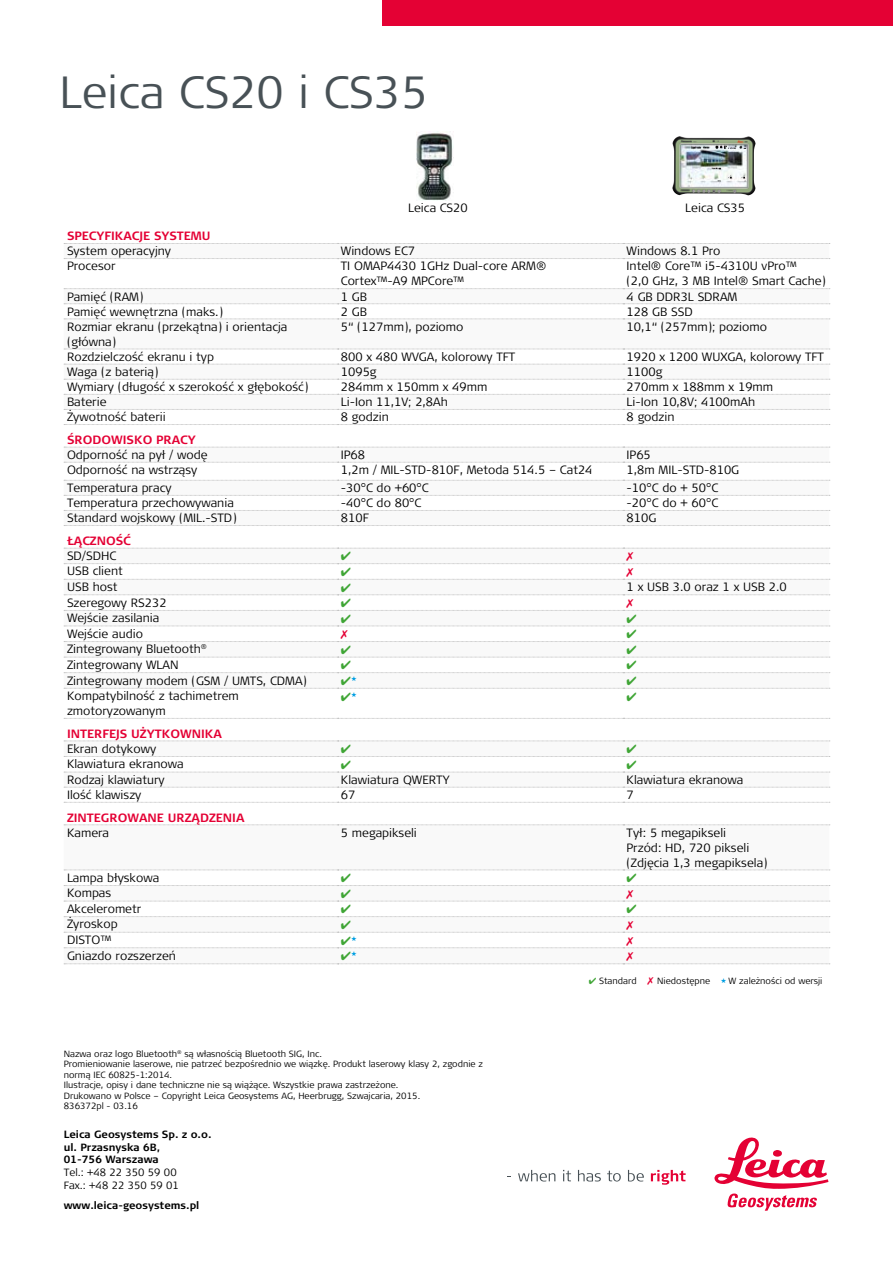
<style>
.page{position:relative;width:893px;height:1263px;background:#fff}
.page>*{position:absolute;margin:0;border:0;box-sizing:border-box;transform-origin:0 0}
.t1{font:300 45px "Signa Pro";color:#485156}
.t2{font:300 12px/15px "Signa Pro";color:#000}
.t3{font:700 12px "Signa Pro";color:#e40134}
.t4{font:700 10.5px/12.8px "Signa Pro";color:#000}
.t5{font:300 10.5px/12.8px "Signa Pro";color:#000}
.t6{font:300 9px/10.5px "Signa Pro";color:#000}
.s1{color:#3fa535}
.s2{color:#e40134}
.s3{color:#009fe3}
</style>
<div class="page">
<div style="left:383px;top:0;width:510px;height:26px;background:#e40134"></div>
<svg style="left:518px;top:1170px;width:37px;height:11px"></svg>
<svg style="left:563px;top:1170px;width:8px;height:11px"></svg>
<svg style="left:578px;top:1170px;width:23px;height:11px"></svg>
<svg style="left:607px;top:1170px;width:14px;height:11px"></svg>
<svg style="left:628px;top:1170px;width:16px;height:11px"></svg>
<svg style="left:651px;top:1170px;width:35px;height:15px"></svg>
<svg style="left:714px;top:1137px;width:114px;height:74px"></svg>
<svg style="left:64px;top:289px;width:765px;height:581px"></svg>
<svg style="left:64px;top:243px;width:766px;height:1px"></svg>
<svg style="left:64px;top:824px;width:766px;height:1px"></svg>
<svg style="left:64px;top:447px;width:766px;height:1px"></svg>
<svg style="left:64px;top:718px;width:766px;height:1px"></svg>
<svg style="left:64px;top:462px;width:766px;height:1px"></svg>
<svg style="left:64px;top:480px;width:766px;height:1px"></svg>
<svg style="left:64px;top:495px;width:766px;height:1px"></svg>
<svg style="left:64px;top:258px;width:766px;height:1px"></svg>
<svg style="left:64px;top:424px;width:766px;height:1px"></svg>
<svg style="left:64px;top:288px;width:766px;height:1px"></svg>
<svg style="left:64px;top:303px;width:766px;height:1px"></svg>
<svg style="left:64px;top:319px;width:766px;height:1px"></svg>
<svg style="left:64px;top:349px;width:766px;height:1px"></svg>
<svg style="left:64px;top:364px;width:766px;height:1px"></svg>
<svg style="left:64px;top:379px;width:766px;height:1px"></svg>
<svg style="left:64px;top:394px;width:766px;height:1px"></svg>
<svg style="left:64px;top:409px;width:766px;height:1px"></svg>
<svg style="left:64px;top:510px;width:766px;height:1px"></svg>
<svg style="left:64px;top:525px;width:766px;height:1px"></svg>
<svg style="left:64px;top:787px;width:766px;height:1px"></svg>
<svg style="left:64px;top:802px;width:766px;height:1px"></svg>
<img style="left:672px;top:136px;width:84px;height:59px">
<img style="left:680px;top:144px;width:68px;height:44px">
<img style="left:416px;top:132px;width:37px;height:69px">
<svg style="left:64px;top:548px;width:766px;height:153px"></svg>
<svg style="left:64px;top:741px;width:766px;height:32px"></svg>
<svg style="left:64px;top:870px;width:766px;height:94px"></svg>
<h1 class="t1" style="left:60px;top:61px;width:370px">Leica CS20 i CS35</h1>
<p class="t2" style="left:408px;top:199px;width:61px">Leica CS20</p>
<p class="t2" style="left:685px;top:199px;width:61px">Leica CS35</p>
<p class="t3" style="left:67px;top:228px;width:145px">SPECYFIKACJE SYSTEMU</p>
<p class="t2" style="left:67px;top:243px;width:106px">System operacyjny</p>
<p class="t2" style="left:341px;top:243px;width:76px">Windows EC7</p>
<p class="t2" style="left:627px;top:243px;width:95px">Windows 8.1 Pro</p>
<p class="t2" style="left:67px;top:258px;width:50px">Procesor</p>
<p class="t2" style="left:341px;top:258px;width:207px">TI OMAP4430 1GHz Dual-core ARM®<br>Cortex™-A9 MPCore™</p>
<p class="t2" style="left:627px;top:258px;width:201px">Intel® Core™ i5-4310U vPro™<br>(2,0 GHz, 3 MB Intel® Smart Cache)</p>
<p class="t2" style="left:67px;top:288px;width:78px">Pamięć (RAM)</p>
<p class="t2" style="left:341px;top:288px;width:28px">1 GB</p>
<p class="t2" style="left:627px;top:288px;width:112px">4 GB DDR3L SDRAM</p>
<p class="t2" style="left:67px;top:303px;width:158px">Pamięć wewnętrzna (maks.)</p>
<p class="t2" style="left:341px;top:303px;width:28px">2 GB</p>
<p class="t2" style="left:627px;top:303px;width:68px">128 GB SSD</p>
<p class="t2" style="left:67px;top:318px;width:222px">Rozmiar ekranu (przekątna) i orientacja (główna)</p>
<p class="t2" style="left:341px;top:318px;width:124px">5“ (127mm), poziomo</p>
<p class="t2" style="left:627px;top:318px;width:142px">10,1“ (257mm); poziomo</p>
<p class="t2" style="left:67px;top:349px;width:148px">Rozdzielczość ekranu i typ</p>
<p class="t2" style="left:341px;top:349px;width:176px">800 x 480 WVGA, kolorowy TFT</p>
<p class="t2" style="left:627px;top:349px;width:199px">1920 x 1200 WUXGA, kolorowy TFT</p>
<p class="t2" style="left:67px;top:364px;width:93px">Waga (z baterią)</p>
<p class="t2" style="left:341px;top:364px;width:37px">1095g</p>
<p class="t2" style="left:627px;top:364px;width:37px">1100g</p>
<p class="t2" style="left:67px;top:379px;width:243px">Wymiary (długość x szerokość x głębokość)</p>
<p class="t2" style="left:341px;top:379px;width:148px">284mm x 150mm x 49mm</p>
<p class="t2" style="left:627px;top:379px;width:148px">270mm x 188mm x 19mm</p>
<p class="t2" style="left:67px;top:394px;width:41px">Baterie</p>
<p class="t2" style="left:341px;top:394px;width:109px">Li-Ion 11,1V; 2,8Ah</p>
<p class="t2" style="left:627px;top:394px;width:130px">Li-Ion 10,8V; 4100mAh</p>
<p class="t2" style="left:67px;top:409px;width:100px">Żywotność baterii</p>
<p class="t2" style="left:341px;top:409px;width:49px">8 godzin</p>
<p class="t2" style="left:627px;top:409px;width:49px">8 godzin</p>
<p class="t3" style="left:67px;top:431px;width:130px">ŚRODOWISKO PRACY</p>
<p class="t2" style="left:67px;top:447px;width:142px">Odporność na pył / wodę</p>
<p class="t2" style="left:341px;top:447px;width:26px">IP68</p>
<p class="t2" style="left:627px;top:447px;width:26px">IP65</p>
<p class="t2" style="left:67px;top:462px;width:132px">Odporność na wstrząsy</p>
<p class="t2" style="left:341px;top:462px;width:253px">1,2m / MIL-STD-810F, Metoda 514.5 – Cat24</p>
<p class="t2" style="left:627px;top:462px;width:114px">1,8m MIL-STD-810G</p>
<p class="t2" style="left:67px;top:480px;width:106px">Temperatura pracy</p>
<p class="t2" style="left:341px;top:480px;width:89px">-30°C do +60°C</p>
<p class="t2" style="left:627px;top:480px;width:93px">-10°C do + 50°C</p>
<p class="t2" style="left:67px;top:495px;width:168px">Temperatura przechowywania</p>
<p class="t2" style="left:341px;top:495px;width:82px">-40°C do 80°C</p>
<p class="t2" style="left:627px;top:495px;width:93px">-20°C do + 60°C</p>
<p class="t2" style="left:67px;top:510px;width:171px">Standard wojskowy (MIL.-STD)</p>
<p class="t2" style="left:341px;top:510px;width:30px">810F</p>
<p class="t2" style="left:627px;top:510px;width:31px">810G</p>
<p class="t3" style="left:67px;top:532px;width:65px">ŁĄCZNOŚĆ</p>
<p class="t2" style="left:67px;top:548px;width:51px">SD/SDHC</p>
<p class="t2" style="left:67px;top:563px;width:57px">USB client</p>
<p class="t2" style="left:67px;top:579px;width:52px">USB host</p>
<p class="t2" style="left:627px;top:579px;width:162px">1 x USB 3.0 oraz 1 x USB 2.0</p>
<p class="t2" style="left:67px;top:594px;width:101px">Szeregowy RS232</p>
<p class="t2" style="left:67px;top:610px;width:94px">Wejście zasilania</p>
<p class="t2" style="left:67px;top:625px;width:77px">Wejście audio</p>
<p class="t2" style="left:67px;top:641px;width:141px">Zintegrowany Bluetooth<sup>®</sup></p>
<p class="t2" style="left:67px;top:657px;width:113px">Zintegrowany WLAN</p>
<p class="t2" style="left:67px;top:672px;width:241px">Zintegrowany modem (GSM / UMTS, CDMA)</p>
<p class="t2" style="left:67px;top:688px;width:173px">Kompatybilność z tachimetrem zmotoryzowanym</p>
<p class="t3" style="left:67px;top:725px;width:156px">INTERFEJS UŻYTKOWNIKA</p>
<p class="t2" style="left:67px;top:740px;width:91px">Ekran dotykowy</p>
<p class="t2" style="left:67px;top:756px;width:118px">Klawiatura ekranowa</p>
<p class="t2" style="left:67px;top:772px;width:99px">Rodzaj klawiatury</p>
<p class="t2" style="left:341px;top:772px;width:110px">Klawiatura QWERTY</p>
<p class="t2" style="left:627px;top:772px;width:118px">Klawiatura ekranowa</p>
<p class="t2" style="left:67px;top:787px;width:76px">Ilość klawiszy</p>
<p class="t2" style="left:341px;top:787px;width:16px">67</p>
<p class="t2" style="left:627px;top:787px;width:9px">7</p>
<p class="t3" style="left:67px;top:809px;width:179px">ZINTEGROWANE URZĄDZENIA</p>
<p class="t2" style="left:67px;top:824px;width:44px">Kamera</p>
<p class="t2" style="left:341px;top:824px;width:78px">5 megapikseli</p>
<p class="t2" style="left:627px;top:824px;width:142px">Tył: 5 megapikseli<br>Przód: HD, 720 pikseli (Zdjęcia 1,3 megapiksela)</p>
<p class="t2" style="left:67px;top:869px;width:94px">Lampa błyskowa</p>
<p class="t2" style="left:67px;top:885px;width:46px">Kompas</p>
<p class="t2" style="left:67px;top:901px;width:76px">Akcelerometr</p>
<p class="t2" style="left:67px;top:916px;width:52px">Żyroskop</p>
<p class="t2" style="left:67px;top:932px;width:46px">DISTO™</p>
<p class="t2" style="left:67px;top:947px;width:110px">Gniazdo rozszerzeń</p>
<p class="t6" style="left:64px;top:1048px;width:421px">Nazwa oraz logo Bluetooth<sup>®</sup> są własnością Bluetooth SIG, Inc.<br>Promieniowanie laserowe, nie patrzeć bezpośrednio we wiązkę. Produkt laserowy klasy 2, zgodnie z normą IEC 60825-1:2014.<br>Ilustracje, opisy i dane techniczne nie są wiążące. Wszystkie prawa zastrzeżone.<br>Drukowano w Polsce – Copyright Leica Geosystems AG, Heerbrugg, Szwajcaria, 2015.<br>836372pl - 03.16</p>
<p class="t4" style="left:64px;top:1127px;width:149px">Leica Geosystems Sp. z o.o. ul. Przasnyska 6B,<br>01-756 Warszawa</p>
<p class="t5" style="left:64px;top:1165px;width:117px">Tel.: +48 22 350 59 00<br>Fax.: +48 22 350 59 01</p>
<p class="t4" style="left:64px;top:1198px;width:137px">www.leica-geosystems.pl</p>
<p class="t6" style="left:589px;top:976px;width:235px"><span class="s1">✔</span> Standard <span class="s2">✗</span> Niedostępne <span class="s3">★</span> W zależności od wersji</p>
</div>
